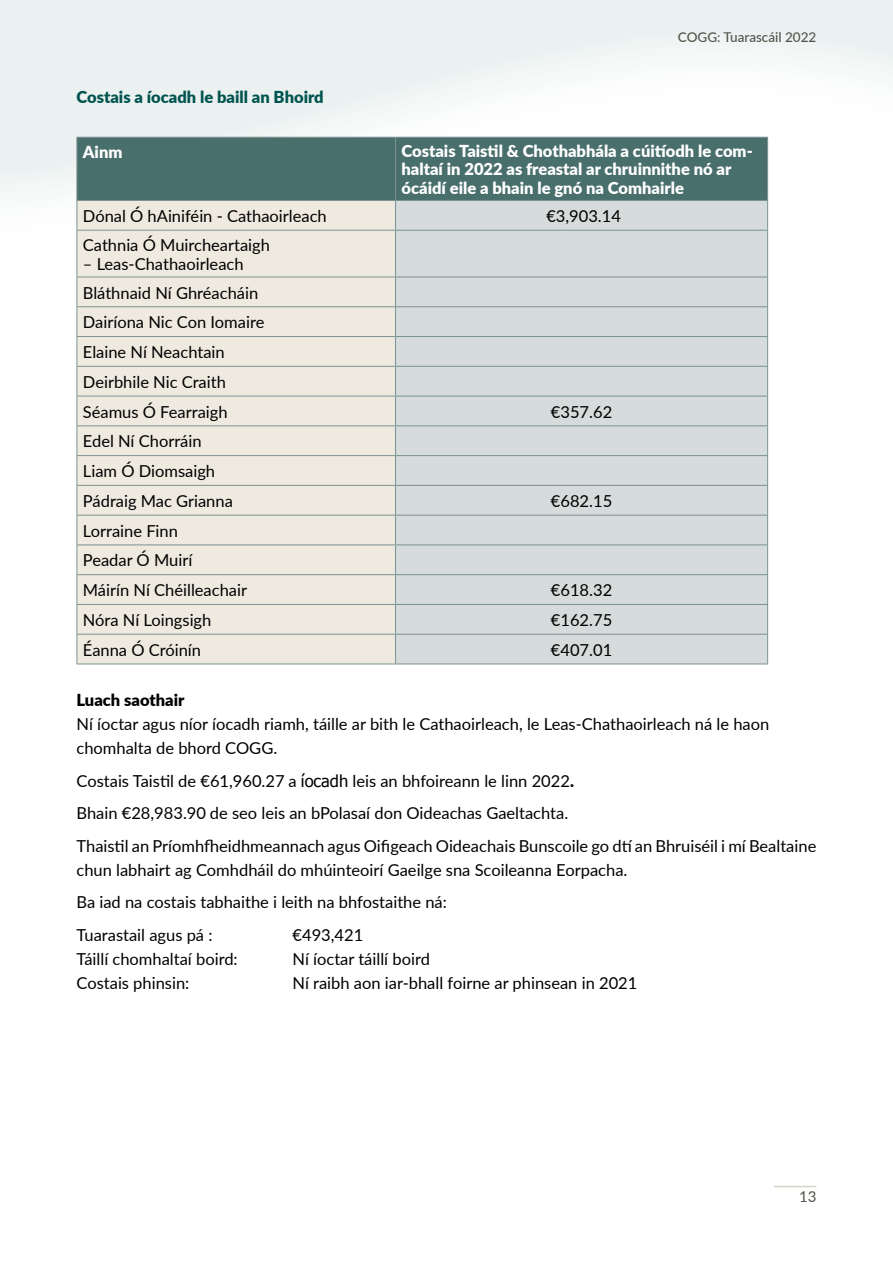
<style>
.page{position:relative;width:893px;height:1263px;background:#fff}
.page>*{position:absolute;margin:0;border:0;box-sizing:border-box;transform-origin:0 0}
.t1{font:16.5px/29.5px "Lato";color:#000}
.t2{font:900 16.5px/18.9px "Lato";color:#fff}
.t3{font:900 16.5px "Lato";color:#00534f}
.t4{font:900 16.5px "Lato";color:#000}
.t5{font:15px "Lato";color:#53534a}
.t6{font:500 13.5px "Lato";color:#53534a}
.s1{font-family:"Tahoma"}
.s2{font-weight:900}
</style>
<div class="page">
<hr style="left:774px;top:1186px;width:42px;height:1px;background:#d9d2ca">
<div style="left:78px;top:231px;width:317px;height:433px;background:#efeae0"></div>
<div style="left:396px;top:231px;width:371px;height:433px;background:#d6dbdb"></div>
<hr style="left:77px;top:230px;width:319px;height:1px;background:#7b9291">
<hr style="left:77px;top:231px;width:1px;height:46px;background:#7b9291">
<hr style="left:77px;top:277px;width:319px;height:1px;background:#7b9291">
<hr style="left:77px;top:306px;width:319px;height:1px;background:#7b9291">
<hr style="left:77px;top:336px;width:319px;height:1px;background:#7b9291">
<hr style="left:77px;top:366px;width:319px;height:1px;background:#7b9291">
<hr style="left:77px;top:396px;width:319px;height:1px;background:#7b9291">
<hr style="left:77px;top:425px;width:319px;height:1px;background:#7b9291">
<hr style="left:77px;top:455px;width:319px;height:1px;background:#7b9291">
<hr style="left:77px;top:485px;width:319px;height:1px;background:#7b9291">
<hr style="left:77px;top:515px;width:319px;height:1px;background:#7b9291">
<hr style="left:77px;top:544px;width:319px;height:1px;background:#7b9291">
<hr style="left:77px;top:574px;width:319px;height:1px;background:#7b9291">
<hr style="left:77px;top:604px;width:319px;height:1px;background:#7b9291">
<hr style="left:77px;top:634px;width:319px;height:1px;background:#7b9291">
<svg style="left:77px;top:277px;width:1px;height:387px"></svg>
<hr style="left:77px;top:664px;width:319px;height:1px;background:#7b9291">
<svg style="left:77px;top:137px;width:691px;height:93px;background:#79938f"></svg>
<hr style="left:396px;top:230px;width:372px;height:1px;background:#7b9291">
<hr style="left:395px;top:231px;width:1px;height:46px;background:#7b9291">
<hr style="left:767px;top:231px;width:1px;height:46px;background:#7b9291">
<hr style="left:396px;top:277px;width:372px;height:1px;background:#7b9291">
<hr style="left:396px;top:306px;width:372px;height:1px;background:#7b9291">
<hr style="left:396px;top:336px;width:372px;height:1px;background:#7b9291">
<hr style="left:396px;top:366px;width:372px;height:1px;background:#7b9291">
<hr style="left:396px;top:396px;width:372px;height:1px;background:#7b9291">
<hr style="left:396px;top:425px;width:372px;height:1px;background:#7b9291">
<hr style="left:396px;top:455px;width:372px;height:1px;background:#7b9291">
<hr style="left:396px;top:485px;width:372px;height:1px;background:#7b9291">
<hr style="left:396px;top:515px;width:372px;height:1px;background:#7b9291">
<hr style="left:396px;top:544px;width:372px;height:1px;background:#7b9291">
<hr style="left:396px;top:574px;width:372px;height:1px;background:#7b9291">
<hr style="left:396px;top:604px;width:372px;height:1px;background:#7b9291">
<hr style="left:396px;top:634px;width:372px;height:1px;background:#7b9291">
<svg style="left:395px;top:277px;width:1px;height:387px"></svg>
<svg style="left:767px;top:277px;width:1px;height:387px"></svg>
<hr style="left:396px;top:664px;width:372px;height:1px;background:#7b9291">
<p class="t3" style="left:77px;top:84px;width:249px">Costais a íocadh le baill an Bhoird</p>
<p class="t6" style="left:678px;top:27px;width:140px">COGG: Tuarascáil 2022</p>
<p class="t2" style="left:83px;top:142px;width:41px">Ainm</p>
<p class="t2" style="left:402px;top:140px;width:353px">Costais Taistil &amp; Chothabhála a cúitíodh le com&shy;haltaí in 2022 as freastal ar chruinnithe nó ar ócáidí eile a bhain le gnó na Comhairle</p>
<p class="t1" style="left:83px;top:200px;width:245px">Dónal Ó hAiniféin - Cathaoirleach</p>
<p class="t1" style="left:546px;top:200px;width:76px">€3,903.14</p>
<p class="t1" style="left:83px;top:229px;width:189px">Cathnia Ó Muircheartaigh</p>
<p class="t1" style="left:83px;top:248px;width:183px">– Leas-Chathaoirleach<br>Bláthnaid Ní Ghréacháin<br>Dairíona Nic Con Iomaire<br>Elaine Ní Neachtain<br>Deirbhile Nic Craith<br>Séamus Ó Fearraigh</p>
<p class="t1" style="left:551px;top:396px;width:63px">€357.62</p>
<p class="t1" style="left:83px;top:426px;width:151px">Edel Ní Chorráin<br>Liam Ó Diomsaigh<br>Pádraig Mac Grianna</p>
<p class="t1" style="left:83px;top:515px;width:166px">Lorraine Finn<br>Peadar Ó Muirí<br>Máirín Ní Chéilleachair</p>
<p class="t1" style="left:551px;top:485px;width:63px">€682.15</p>
<p class="t1" style="left:551px;top:575px;width:63px">€618.32</p>
<p class="t1" style="left:83px;top:604px;width:130px">Nóra Ní Loingsigh</p>
<p class="t1" style="left:551px;top:604px;width:63px">€162.75</p>
<p class="t1" style="left:83px;top:634px;width:120px">Éanna Ó Cróinín</p>
<p class="t1" style="left:551px;top:634px;width:63px">€407.01</p>
<p class="t4" style="left:77px;top:688px;width:109px">Luach saothair</p>
<p class="t1" style="left:77px;top:712px;width:694px;line-height:24px">Ní íoctar agus níor íocadh riamh, táille ar bith le Cathaoirleach, le Leas-Chathaoirleach ná le haon chomhalta de bhord COGG.</p>
<p class="t1" style="left:77px;top:764px;width:741px;line-height:32.5px">Costais Taistil de €61,960.27 a <span class="s1">íocadh</span> leis an bhfoireann le linn 2022<span class="s2">.<br></span>Bhain €28,983.90 de seo leis an bPolasaí don Oideachas Gaeltachta.<br>Thaistil an Príomhfheidhmeannach agus Oifigeach Oideachais Bunscoile go dtí an Bhruiséil i mí Bealtaine</p>
<p class="t1" style="left:77px;top:853px;width:552px;line-height:32.5px">chun labhairt ag Comhdháil do mhúinteoirí Gaeilge sna Scoileanna Eorpacha.<br>Ba iad na costais tabhaithe i leith na bhfostaithe ná:<br>Tuarastail agus pá :</p>
<p class="t1" style="left:293px;top:919px;width:72px">€493,421</p>
<p class="t1" style="left:77px;top:943px;width:163px">Táillí chomhaltaí boird:</p>
<p class="t1" style="left:293px;top:943px;width:139px">Ní íoctar táillí boird</p>
<p class="t1" style="left:77px;top:967px;width:114px">Costais phinsin:</p>
<p class="t1" style="left:293px;top:967px;width:346px">Ní raibh aon iar-bhall foirne ar phinsean in 2021</p>
<p class="t5" style="left:799px;top:1186px;width:19px">13</p>
</div>
